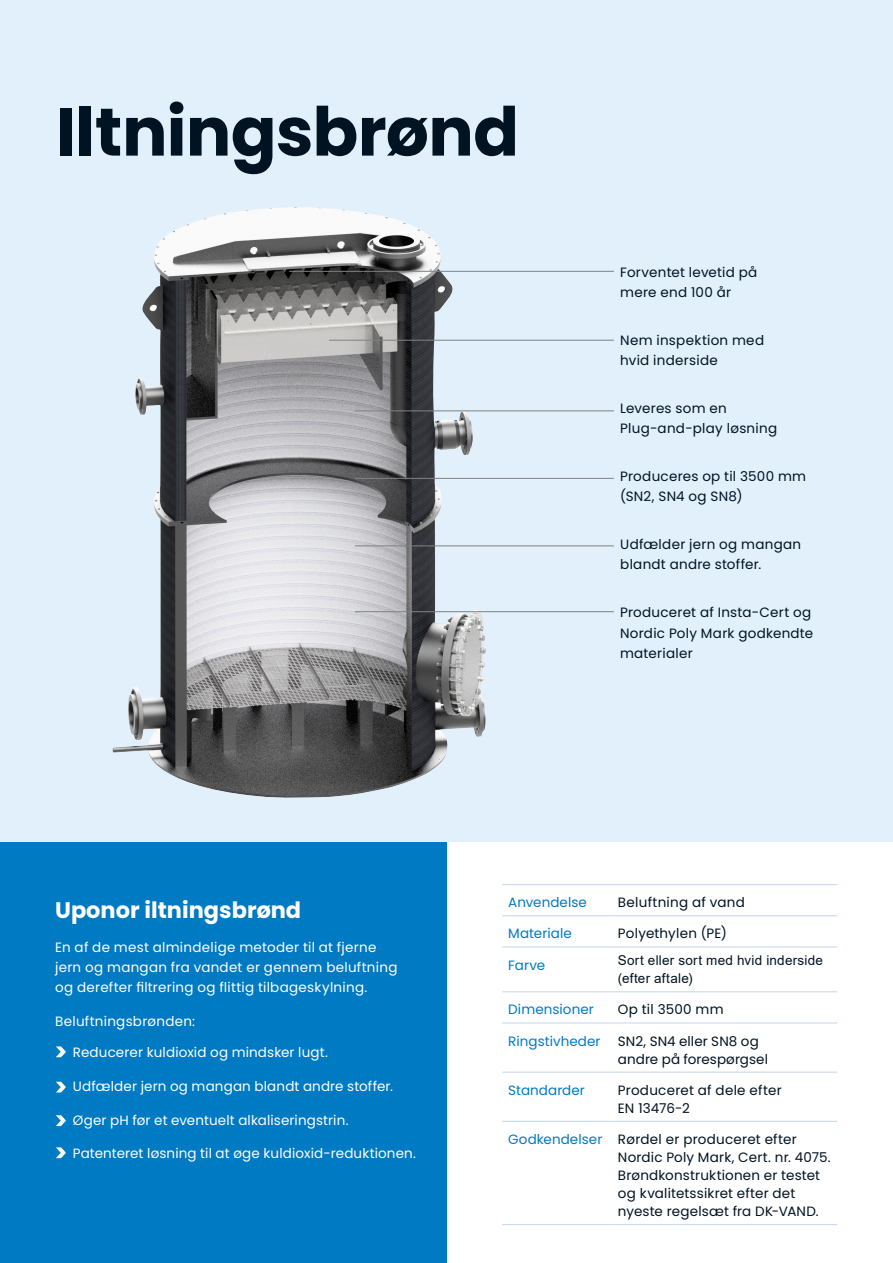
<style>
.page{position:relative;width:893px;height:1263px;background:#fff}
.page>*{position:absolute;margin:0;border:0;box-sizing:border-box;transform-origin:0 0}
.Large_Header_-_45pt{font:700 67.5px "Poppins";letter-spacing:-.01em;color:#001322}
.Subhead_-_15pt{font:700 22.5px "Poppins";color:#fff}
.Body_Copy_-_9pt{font:13.5px/20.2px "Poppins";letter-spacing:.01em;color:#fff}
.Body_text_2{font:13.5px/18px "Poppins";letter-spacing:.015em;color:#001322}
.Body_Copy_-_9pt-2{font:13.5px/20.2px "Poppins";letter-spacing:.02em;color:#001322}
.Body_text_2-2{font:13.5px "Poppins";letter-spacing:.005em;color:#007ac2}
.Body_text_2-3{font:13.5px/18px "Arial";letter-spacing:.02em;color:#001322}
</style>
<div class="page">
<div style="left:0;top:0;width:893px;height:842px;background:#e1f0fa"></div>
<img style="left:112px;top:213px;width:375px;height:585px">
<div style="left:0;top:842px;width:446px;height:421px;background:#007ac2"></div>
<hr style="left:502px;top:884px;width:112px;height:1px;background:#cad9eb">
<hr style="left:614px;top:884px;width:223px;height:1px;background:#cad9eb">
<hr style="left:502px;top:915px;width:112px;height:1px;background:#cad9eb">
<hr style="left:614px;top:915px;width:223px;height:1px;background:#cad9eb">
<hr style="left:502px;top:946px;width:112px;height:1px;background:#cad9eb">
<hr style="left:614px;top:946px;width:223px;height:1px;background:#cad9eb">
<hr style="left:502px;top:991px;width:112px;height:1px;background:#cad9eb">
<hr style="left:614px;top:991px;width:223px;height:1px;background:#cad9eb">
<hr style="left:502px;top:1022px;width:112px;height:1px;background:#cad9eb">
<hr style="left:614px;top:1022px;width:223px;height:1px;background:#cad9eb">
<hr style="left:502px;top:1071px;width:112px;height:2px;background:#cad9eb">
<hr style="left:614px;top:1071px;width:223px;height:2px;background:#cad9eb">
<hr style="left:502px;top:1121px;width:112px;height:1px;background:#cad9eb">
<hr style="left:614px;top:1121px;width:223px;height:1px;background:#cad9eb">
<hr style="left:502px;top:1224px;width:112px;height:1px;background:#cad9eb">
<hr style="left:614px;top:1224px;width:223px;height:1px;background:#cad9eb">
<hr style="left:355px;top:411px;width:259px;height:1px;background:#808285">
<hr style="left:289px;top:271px;width:325px;height:1px;background:#808285">
<hr style="left:329px;top:340px;width:285px;height:1px;background:#808285">
<hr style="left:355px;top:611px;width:259px;height:1px;background:#808285">
<hr style="left:355px;top:546px;width:259px;height:1px;background:#808285">
<hr style="left:355px;top:478px;width:259px;height:1px;background:#808285">
<svg style="left:56px;top:1147px;width:10px;height:11px"></svg>
<svg style="left:56px;top:1046px;width:10px;height:11px"></svg>
<svg style="left:56px;top:1082px;width:10px;height:10px"></svg>
<svg style="left:56px;top:1115px;width:10px;height:11px"></svg>
<p class="Large_Header_-_45pt" style="left:56px;top:93px;width:465px">Iltningsbrønd</p>
<p class="Body_Copy_-_9pt-2" style="left:620px;top:262px;width:139px">Forventet levetid på mere end 100 år</p>
<p class="Body_Copy_-_9pt-2" style="left:620px;top:330px;width:145px">Nem inspektion med hvid inderside</p>
<p class="Body_Copy_-_9pt-2" style="left:620px;top:398px;width:158px">Leveres som en<br>Plug-and-play løsning</p>
<p class="Body_Copy_-_9pt-2" style="left:620px;top:466px;width:187px">Produceres op til 3500 mm (SN2, SN4 og SN8)</p>
<p class="Body_Copy_-_9pt-2" style="left:620px;top:534px;width:182px">Udfælder jern og mangan blandt andre stoffer.</p>
<p class="Body_Copy_-_9pt-2" style="left:620px;top:602px;width:195px">Produceret af Insta-Cert og<br>Nordic Poly Mark godkendte materialer</p>
<p class="Subhead_-_15pt" style="left:55px;top:897px;width:248px">Uponor iltningsbrønd</p>
<p class="Body_Copy_-_9pt" style="left:55px;top:937px;width:344px">En af de mest almindelige metoder til at fjerne jern og mangan fra vandet er gennem beluftning og derefter filtrering og flittig tilbageskylning.</p>
<p class="Body_Copy_-_9pt" style="left:55px;top:1011px;width:141px">Beluftningsbrønden:</p>
<p class="Body_Copy_-_9pt" style="left:73px;top:1042px;width:256px">Reducerer kuldioxid og mindsker lugt.</p>
<p class="Body_Copy_-_9pt" style="left:73px;top:1076px;width:321px">Udfælder jern og mangan blandt andre stoffer.</p>
<p class="Body_Copy_-_9pt" style="left:73px;top:1110px;width:277px">Øger pH før et eventuelt alkaliseringstrin.</p>
<p class="Body_Copy_-_9pt" style="left:73px;top:1144px;width:345px">Patenteret løsning til at øge kuldioxid-reduktionen.</p>
<p class="Body_text_2-2" style="left:508px;top:895px;width:80px">Anvendelse</p>
<p class="Body_text_2" style="left:618px;top:893px;width:128px">Beluftning af vand</p>
<p class="Body_text_2-2" style="left:508px;top:926px;width:65px">Materiale</p>
<p class="Body_text_2" style="left:618px;top:925px;width:110px">Polyethylen (PE)</p>
<p class="Body_text_2-2" style="left:508px;top:957px;width:39px">Farve</p>
<p class="Body_text_2-3" style="left:618px;top:951px;width:207px">Sort eller sort med hvid inderside (efter aftale)</p>
<p class="Body_text_2-2" style="left:508px;top:1002px;width:87px">Dimensioner</p>
<p class="Body_text_2" style="left:618px;top:1001px;width:107px">Op til 3500 mm</p>
<p class="Body_text_2-2" style="left:508px;top:1033px;width:94px">Ringstivheder</p>
<p class="Body_text_2" style="left:618px;top:1032px;width:152px">SN2, SN4 eller SN8 og andre på forespørgsel</p>
<p class="Body_text_2-2" style="left:508px;top:1082px;width:78px">Standarder</p>
<p class="Body_text_2" style="left:618px;top:1081px;width:165px">Produceret af dele efter<br>EN 13476-2</p>
<p class="Body_text_2-2" style="left:508px;top:1131px;width:96px">Godkendelser</p>
<p class="Body_text_2" style="left:618px;top:1130px;width:214px">Rørdel er produceret efter<br>Nordic Poly Mark, Cert. nr. 4075.<br>Brøndkonstruktionen er testet og kvalitetssikret efter det nyeste regelsæt fra DK-VAND.</p>
</div>
